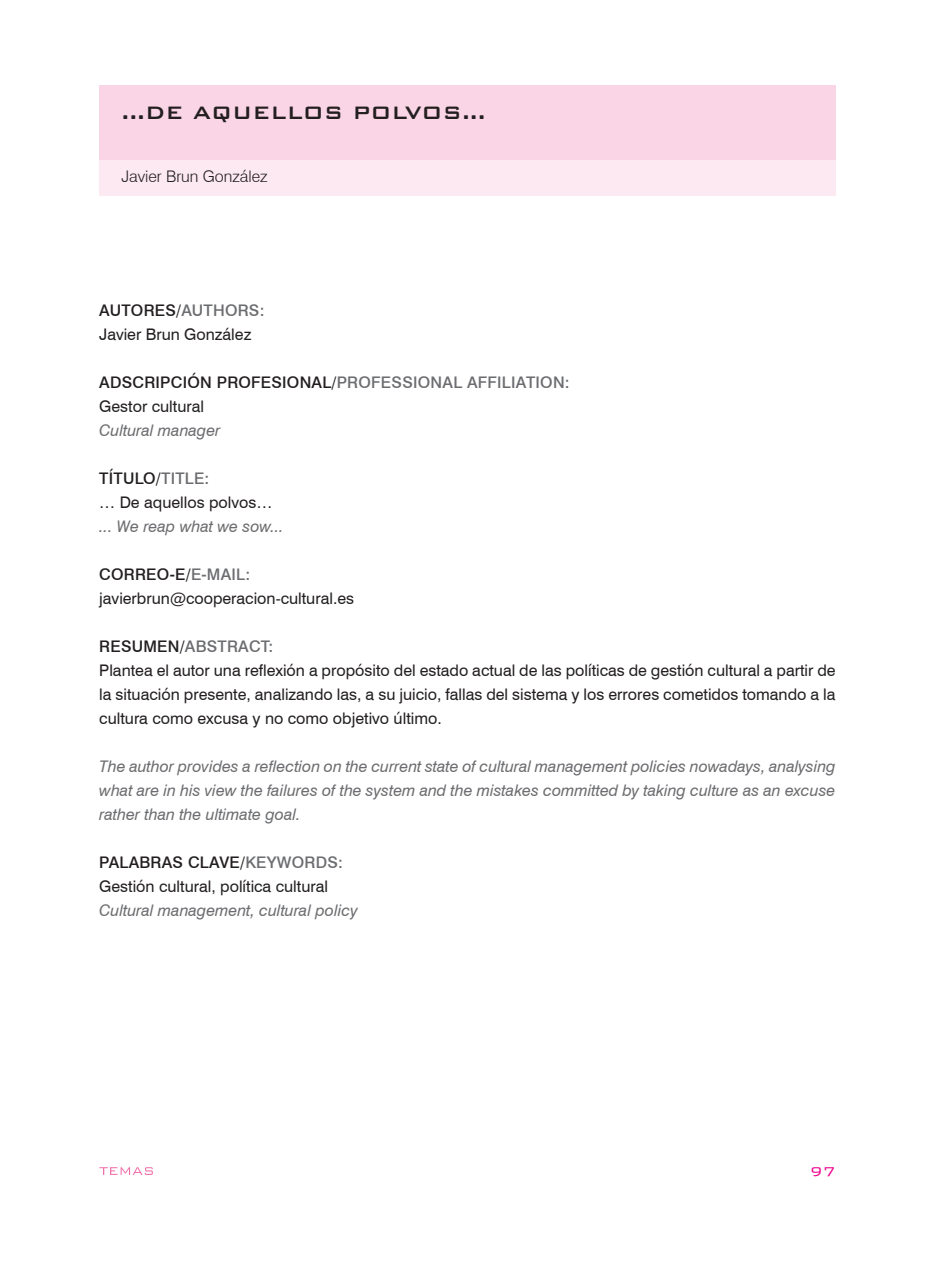
<style>
.page{position:relative;width:936px;height:1276px;background:#fff}
.page>*{position:absolute;margin:0;border:0;box-sizing:border-box;transform-origin:0 0}
.t1{font:500 24px "Bank Gothic BT";color:#231f20}
.t2{font:300 17px "Bank Gothic";color:#ed028c}
.t3{font:16px/24px "Swiss 721 BT";color:#231f20}
.t4{font:italic 16px/24px "Swiss 721 BT";color:#6c6d70;text-align:justify}
.t5{font:500 16px/24px "Swiss 721 BT";letter-spacing:.015em;color:#6c6d70}
.t6{font:300 16px "Swiss 721 BT";color:#231f20}
.s1{font-weight:500}
.s2{font-weight:500;color:#6c6d70}
.s3{color:#231f20}
.s4{font-weight:400;color:#231f20}
</style>
<div class="page">
<svg style="left:99px;top:1167px;width:54px;height:8px"></svg>
<div style="left:99px;top:85px;width:736px;height:77px;background:#fad5e5"></div>
<div style="left:99px;top:160px;width:736px;height:36px;background:#fce9f1"></div>
<h1 class="t1" style="left:121px;top:96px;width:366px">...DE AQUELLOS POLVOS...</h1>
<p class="t6" style="left:121px;top:167px;width:148px">Javier Brun González</p>
<p class="t3" style="left:99px;top:298px;width:167px"><span class="s1">AUTORES/</span><span class="s2">AUTHORS:<br></span>Javier Brun González</p>
<p class="t5" style="left:99px;top:370px;width:472px"><span class="s3">ADSCRIPCIÓN PROFESIONAL/</span>PROFESSIONAL AFFILIATION:<br><span class="s4">Gestor cultural</span></p>
<p class="t4" style="left:99px;top:418px;width:123px">Cultural manager</p>
<p class="t3" style="left:99px;top:466px;width:175px"><span class="s1">TÍTULO/</span><span class="s2">TITLE:<br></span>… De aquellos polvos…</p>
<p class="t4" style="left:99px;top:514px;width:186px">... We reap what we sow...</p>
<p class="t3" style="left:99px;top:562px;width:256px"><span class="s1">CORREO-E/</span><span class="s2">E-MAIL: </span>javierbrun@cooperacion-cultural.es</p>
<p class="t3" style="left:99px;top:634px;width:737px"><span class="s1">RESUMEN/</span><span class="s2">ABSTRACT:<br></span>Plantea el autor una reflexión a propósito del estado actual de las políticas de gestión cultural a partir de la situación presente, analizando las, a su juicio, fallas del sistema y los errores cometidos tomando a la cultura como excusa y no como objetivo último.</p>
<p class="t4" style="left:99px;top:754px;width:737px">The author provides a reflection on the current state of cultural management policies nowadays, analysing what are in his view the failures of the system and the mistakes committed by taking culture as an excuse rather than the ultimate goal.</p>
<p class="t3" style="left:99px;top:850px;width:245px"><span class="s1">PALABRAS CLAVE/</span><span class="s2">KEYWORDS:<br></span>Gestión cultural, política cultural</p>
<p class="t4" style="left:99px;top:898px;width:260px">Cultural management, cultural policy</p>
<p class="t2" style="left:810px;top:1162px;width:27px">97</p>
</div>
